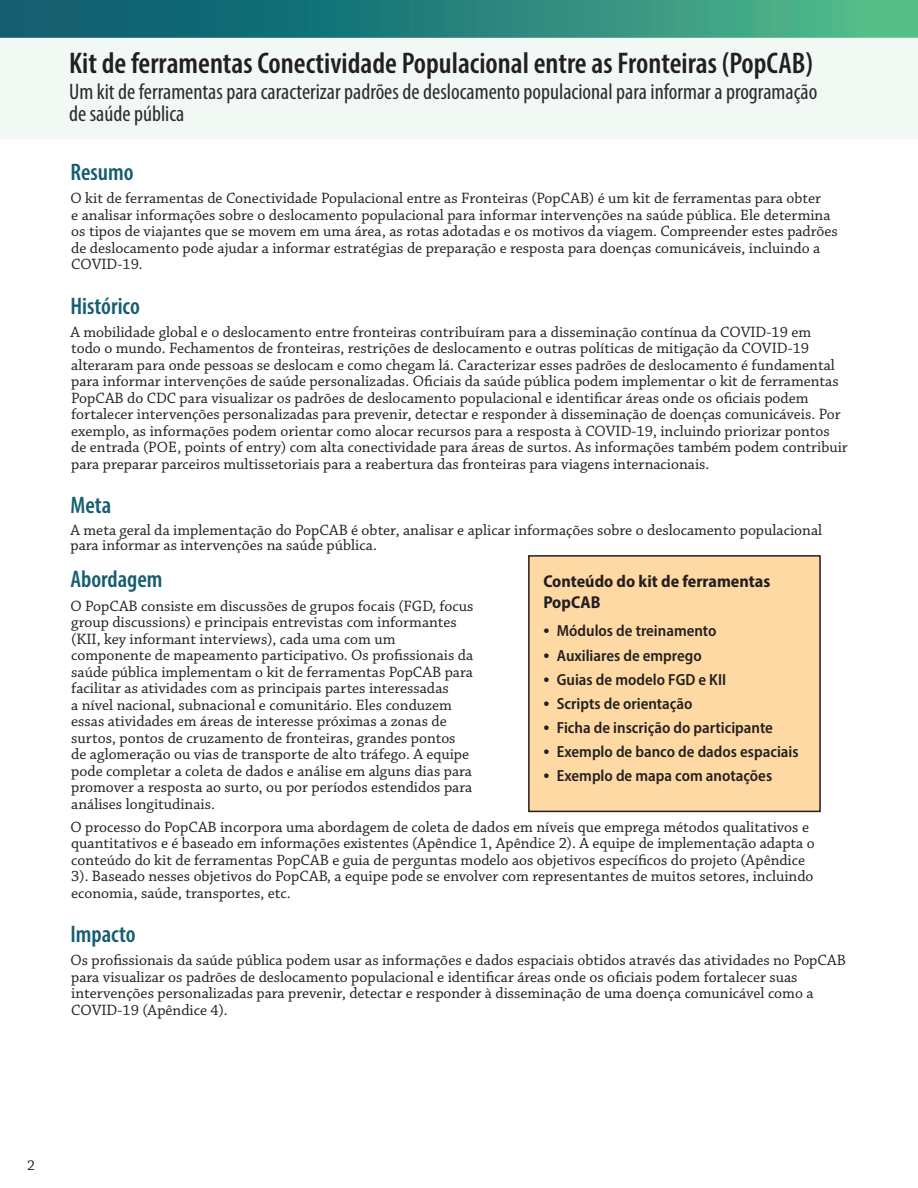
<style>
.page{position:relative;width:918px;height:1188px;background:#fff}
.page>*{position:absolute;margin:0;border:0;box-sizing:border-box;transform-origin:0 0}
.t1{font:600 condensed 30px "Myriad Pro";color:#231f20}
.t2{font:600 condensed 24px "Myriad Pro";color:#155e71}
.t3{font:condensed 22.5px/22.5px "Myriad Pro";color:#2b2c2b}
.t4{font:700 semi-condensed 17.25px/21px "Myriad Pro";color:#231f20}
.t5{font:600 semi-condensed 16.2px "Myriad Pro";color:#231f20}
.t6{font:15.75px/16.5px "Chaparral Pro";color:#231f20}
.t7{font:15px "Chaparral Pro";color:#231f20}
.s1{font-size:20.1px}
</style>
<div class="page">
<svg style="left:0;top:0;width:918px;height:38px;background:#2b877d"></svg>
<div style="left:0;top:38px;width:918px;height:101px;background:#f2f9f5"></div>
<div style="left:529px;top:556px;width:291px;height:255px;background:#fed9a3"></div>
<div style="left:528px;top:555px;width:293px;height:257px;border:2px solid #231f20"></div>
<h1 class="t1" style="left:69px;top:44px;width:746px">Kit de ferramentas Conectividade Populacional entre as Fronteiras (PopCAB)</h1>
<h3 class="t3" style="left:69px;top:81px;width:750px">Um kit de ferramentas para caracterizar padrões de deslocamento populacional para informar a programação de saúde pública</h3>
<h2 class="t2" style="left:70px;top:157px;width:65px">Resumo</h2>
<p class="t6" style="left:70px;top:191px;width:769px">O kit de ferramentas de Conectividade Populacional entre as Fronteiras (PopCAB) é um kit de ferramentas para obter<br>e analisar informações sobre o deslocamento populacional para informar intervenções na saúde pública. Ele determina os tipos de viajantes que se movem em uma área, as rotas adotadas e os motivos da viagem. Compreender estes padrões de deslocamento pode ajudar a informar estratégias de preparação e resposta para doenças comunicáveis, incluindo a COVID-19.</p>
<h2 class="t2" style="left:70px;top:291px;width:71px">Histórico</h2>
<p class="t6" style="left:70px;top:324px;width:779px">A mobilidade global e o deslocamento entre fronteiras contribuíram para a disseminação contínua da COVID-19 em<br>todo o mundo. Fechamentos de fronteiras, restrições de deslocamento e outras políticas de mitigação da COVID-19 alteraram para onde pessoas se deslocam e como chegam lá. Caracterizar esses padrões de deslocamento é fundamental para informar intervenções de saúde personalizadas. Oficiais da saúde pública podem implementar o kit de ferramentas PopCAB do CDC para visualizar os padrões de deslocamento populacional e identificar áreas onde os oficiais podem fortalecer intervenções personalizadas para prevenir, detectar e responder à disseminação de doenças comunicáveis. Por exemplo, as informações podem orientar como alocar recursos para a resposta à COVID-19, incluindo priorizar pontos de entrada (POE, points of entry) com alta conectividade para áreas de surtos. As informações também podem contribuir para preparar parceiros multissetoriais para a reabertura das fronteiras para viagens internacionais.</p>
<h2 class="t2" style="left:70px;top:490px;width:42px">Meta</h2>
<p class="t6" style="left:70px;top:523px;width:753px;line-height:15px">A meta geral da implementação do PopCAB é obter, analisar e aplicar informações sobre o deslocamento populacional para informar as intervenções na saúde pública.</p>
<h2 class="t2" style="left:70px;top:564px;width:94px">Abordagem</h2>
<p class="t6" style="left:70px;top:598px;width:405px">O PopCAB consiste em discussões de grupos focais (FGD, focus group discussions) e principais entrevistas com informantes (KII, key informant interviews), cada uma com um componente de mapeamento participativo. Os profissionais da saúde pública implementam o kit de ferramentas PopCAB para facilitar as atividades com as principais partes interessadas<br>a nível nacional, subnacional e comunitário. Eles conduzem essas atividades em áreas de interesse próximas a zonas de surtos, pontos de cruzamento de fronteiras, grandes pontos de aglomeração ou vias de transporte de alto tráfego. A equipe pode completar a coleta de dados e análise em alguns dias para promover a resposta ao surto, ou por períodos estendidos para análises longitudinais.</p>
<p class="t6" style="left:70px;top:819px;width:746px">O processo do PopCAB incorpora uma abordagem de coleta de dados em níveis que emprega métodos qualitativos e quantitativos e é baseado em informações existentes (Apêndice 1, Apêndice 2). A equipe de implementação adapta o conteúdo do kit de ferramentas PopCAB e guia de perguntas modelo aos objetivos específicos do projeto (Apêndice 3). Baseado nesses objetivos do PopCAB, a equipe pode se envolver com representantes de muitos setores, incluindo economia, saúde, transportes, etc.</p>
<h2 class="t2" style="left:70px;top:919px;width:67px">Impacto</h2>
<p class="t6" style="left:70px;top:953px;width:777px">Os profissionais da saúde pública podem usar as informações e dados espaciais obtidos através das atividades no PopCAB para visualizar os padrões de deslocamento populacional e identificar áreas onde os oficiais podem fortalecer suas intervenções personalizadas para prevenir, detectar e responder à disseminação de uma doença comunicável como a COVID-19 (Apêndice 4).</p>
<p class="t4" style="left:543px;top:570px;width:229px">Conteúdo do kit de ferramentas<br>PopCAB</p>
<p class="t5" style="left:543px;top:621px;width:175px"><span class="s1">•</span> Módulos de treinamento</p>
<p class="t5" style="left:543px;top:645px;width:160px"><span class="s1">•</span> Auxiliares de emprego</p>
<p class="t5" style="left:543px;top:669px;width:184px"><span class="s1">•</span> Guias de modelo FGD e KII</p>
<p class="t5" style="left:543px;top:693px;width:151px"><span class="s1">•</span> Scripts de orientação</p>
<p class="t5" style="left:543px;top:717px;width:231px"><span class="s1">•</span> Ficha de inscrição do participante</p>
<p class="t5" style="left:543px;top:741px;width:257px"><span class="s1">•</span> Exemplo de banco de dados espaciais</p>
<p class="t5" style="left:543px;top:765px;width:230px"><span class="s1">•</span> Exemplo de mapa com anotações</p>
<p class="t7" style="left:27px;top:1157px;width:9px">2</p>
</div>
